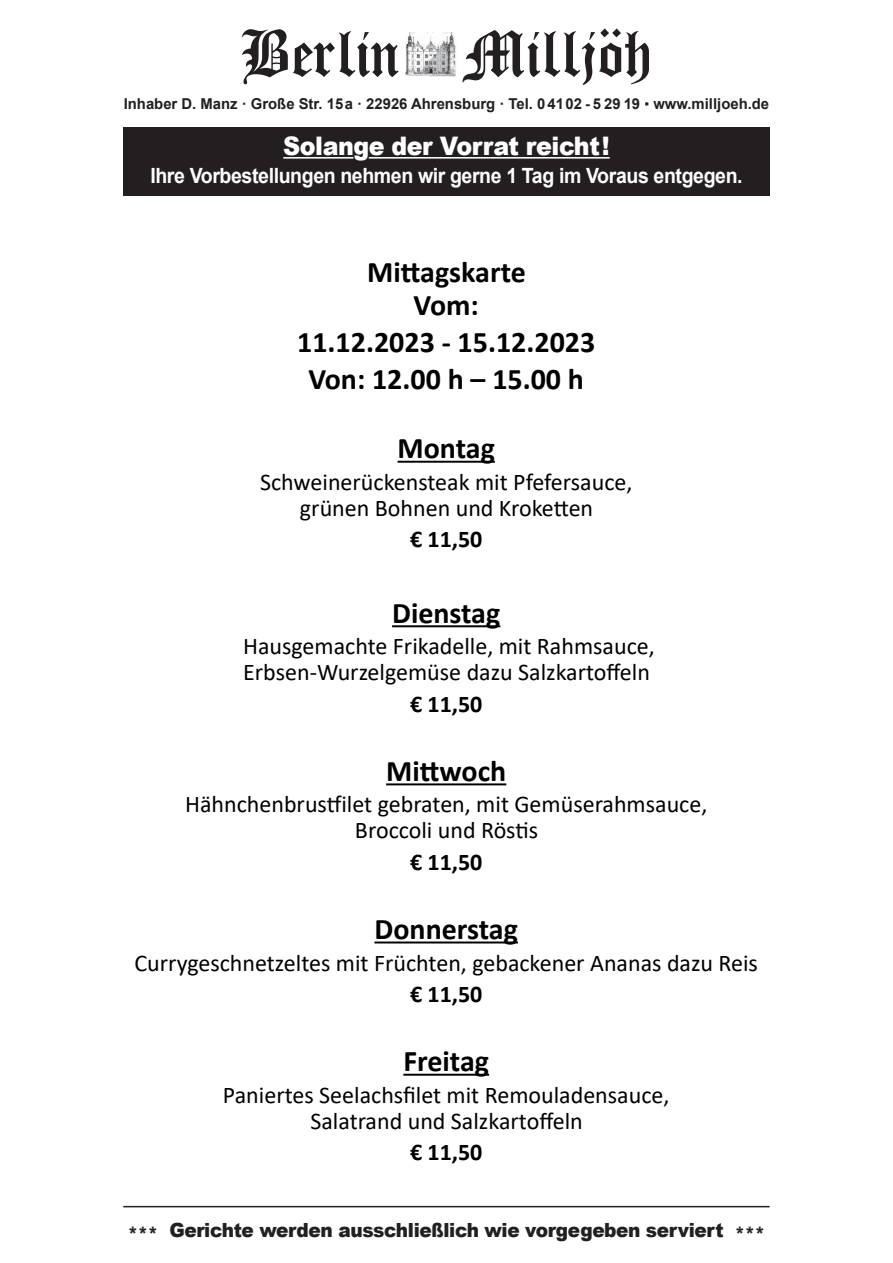
<style>
.page{position:relative;width:893px;height:1263px;background:#fff}
.page>*{position:absolute;margin:0;border:0;box-sizing:border-box;transform-origin:0 0}
.t1{font:70.95px "Cloister Black BT";color:#231f20}
.t2{font:700 30px/32.4px "Calibri";color:#000;text-align:center}
.t3{font:900 25.5px "Arial";letter-spacing:-.02em;color:#fff;scale:.93 1}
.t4{font:24px/26px "Calibri";color:#000;text-align:center}
.t5{font:700 24px "Calibri";color:#000}
.t6{font:700 21px "Arial";letter-spacing:-.02em;color:#fff;scale:.93 1}
.t7{font:900 19.5px "Arial";letter-spacing:-.02em;color:#231f20;scale:.95 1}
.t8{font:700 15px "Arial";color:#231f20}
</style>
<div class="page">
<div style="left:123px;top:128px;width:647px;height:68px;background:#231f20"></div>
<img style="left:405px;top:33px;width:51px;height:44px">
<hr style="left:283px;top:157px;width:70px;height:2px;background:#fff">
<hr style="left:369px;top:157px;width:241px;height:2px;background:#fff">
<hr style="left:123px;top:1206px;width:647px;height:1px;background:#231f20">
<hr style="left:398px;top:461px;width:97px;height:2px;background:#000">
<hr style="left:392px;top:625px;width:108px;height:2px;background:#000">
<hr style="left:386px;top:783px;width:120px;height:2px;background:#000">
<hr style="left:374px;top:941px;width:144px;height:2px;background:#000">
<hr style="left:403px;top:1074px;width:86px;height:2px;background:#000">
<h1 class="t1" style="left:241px;top:11px;width:413px">Berlin Milljöh</h1>
<p class="t8" style="left:124px;top:93px;width:647px">Inhaber D. Manz · Große Str. 15a · 22926 Ahrensburg · Tel. 0 4102 - 5 29 19 · www.milljoeh.de</p>
<p class="t3" style="left:283px;top:127px;width:352px">Solange der Vorrat reicht!</p>
<p class="t6" style="left:150px;top:161px;width:638px">Ihre Vorbestellungen nehmen wir gerne 1 Tag im Voraus entgegen.</p>
<p class="t2" style="left:367px;top:256px;width:160px">Mittagskarte<br>Vom:</p>
<p class="t2" style="left:297px;top:323px;width:300px;line-height:37px">11.12.2023 - 15.12.2023<br>Von: 12.00 h – 15.00 h</p>
<p class="t2" style="left:398px;top:432px;width:99px">Montag</p>
<p class="t4" style="left:260px;top:468px;width:374px">Schweinerückensteak mit Pfefersauce, grünen Bohnen und Kroketten</p>
<p class="t5" style="left:410px;top:522px;width:74px">€ 11,50</p>
<p class="t2" style="left:392px;top:596px;width:110px">Dienstag</p>
<p class="t4" style="left:243px;top:633px;width:413px;text-align:left">Hausgemachte Frikadelle, mit Rahmsauce,<br>Erbsen-Wurzelgemüse dazu Salzkartoffeln</p>
<p class="t5" style="left:410px;top:687px;width:74px">€ 11,50</p>
<p class="t2" style="left:386px;top:754px;width:122px">Mittwoch</p>
<p class="t4" style="left:185px;top:791px;width:524px">Hähnchenbrustfilet gebraten, mit Gemüserahmsauce,<br>Broccoli und Röstis</p>
<p class="t5" style="left:410px;top:845px;width:74px">€ 11,50</p>
<p class="t2" style="left:374px;top:912px;width:145px">Donnerstag</p>
<p class="t4" style="left:134px;top:949px;width:625px">Currygeschnetzeltes mit Früchten, gebackener Ananas dazu Reis</p>
<p class="t5" style="left:410px;top:977px;width:74px">€ 11,50</p>
<p class="t2" style="left:403px;top:1045px;width:87px">Freitag</p>
<p class="t4" style="left:223px;top:1081px;width:448px">Paniertes Seelachsfilet mit Remouladensauce,<br>Salatrand und Salzkartoffeln</p>
<p class="t5" style="left:410px;top:1135px;width:74px">€ 11,50</p>
<p class="t7" style="left:128px;top:1215px;width:672px">*** Gerichte werden ausschließlich wie vorgegeben serviert ***</p>
</div>
